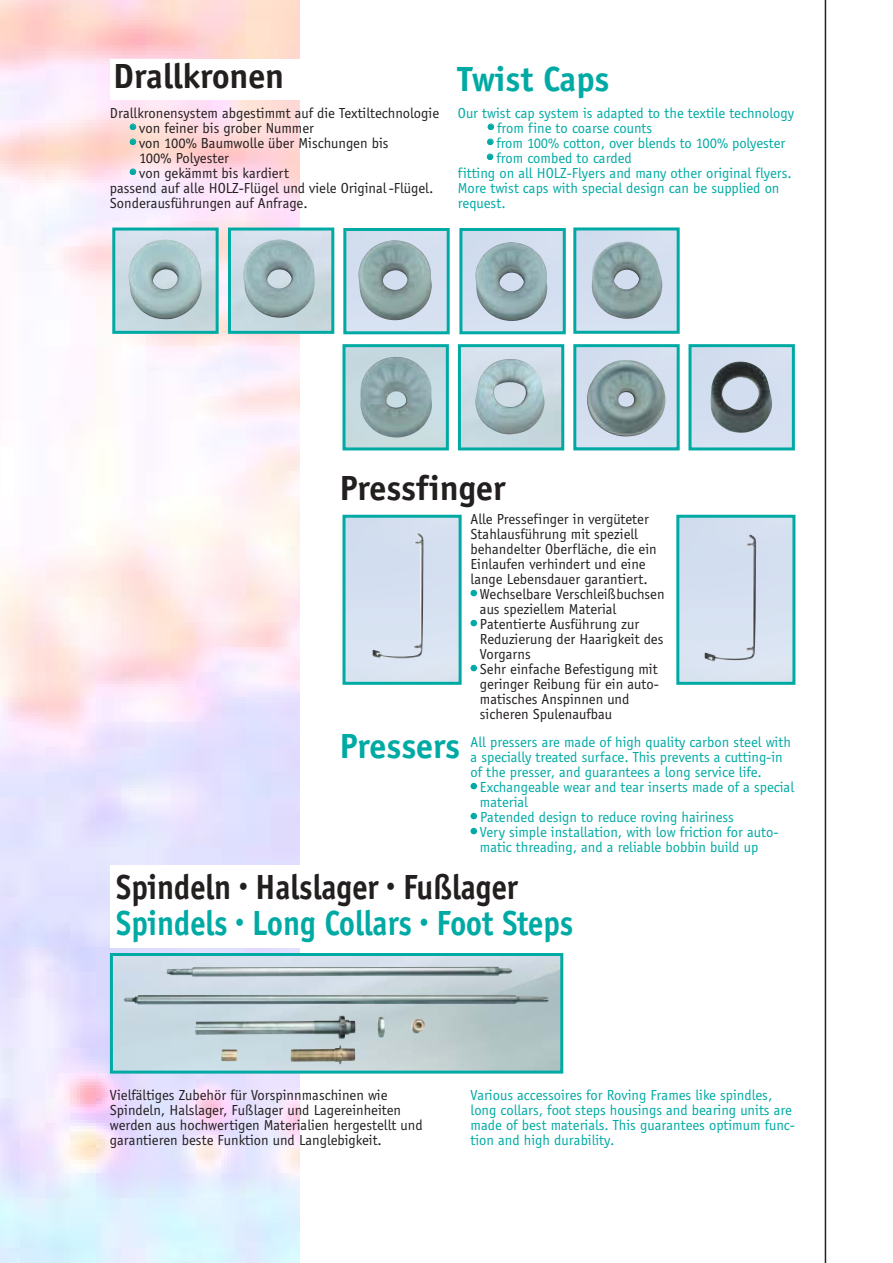
<style>
.page{position:relative;width:893px;height:1263px;background:#fff}
.page>*{position:absolute;margin:0;border:0;box-sizing:border-box;transform-origin:0 0}
.t1{font:700 36px "Officina Sans";color:#00aaa4;scale:.9 1}
.t2{font:700 36px "Officina Sans";color:#231f1f;scale:.9 1}
.t3{font:700 36px "Officina Sans";color:#231f1f}
.t4{font:700 36px "Officina Sans";color:#00aaa4}
.t5{font:36px "Officina Sans";color:#00aaa4}
.t6{font:15px/15px "Officina Sans";color:#231f1f}
.t7{font:15px/15px "Officina Sans";color:#00aaa4}
</style>
<div class="page">
<div style="left:343px;top:228px;width:106px;height:106px;border:3px solid #00aaa4"></div>
<div style="left:573px;top:227px;width:106px;height:107px;border:3px solid #00aaa4"></div>
<div style="left:228px;top:228px;width:106px;height:106px;border:3px solid #00aaa4"></div>
<div style="left:676px;top:515px;width:119px;height:170px;border:3px solid #00aaa4"></div>
<div style="left:346px;top:519px;width:111px;height:162px;background:#d7e0f1"></div>
<div style="left:342px;top:515px;width:119px;height:170px;border:3px solid #00aaa4"></div>
<hr style="left:824px;top:0;width:2px;height:1263px;background:#231f1f">
<div style="left:110px;top:953px;width:453px;height:121px;border:3px solid #00aaa4"></div>
<svg style="left:342px;top:344px;width:453px;height:107px;background:#b0d8df"></svg>
<img style="left:123px;top:967px;width:425px;height:97px">
<img style="left:372px;top:533px;width:51px;height:126px">
<img style="left:704px;top:534px;width:52px;height:128px">
<img style="left:243px;top:240px;width:71px;height:78px">
<img style="left:116px;top:232px;width:99px;height:98px">
<div style="left:112px;top:228px;width:107px;height:106px;border:3px solid #00aaa4"></div>
<img style="left:129px;top:240px;width:72px;height:79px">
<img style="left:358px;top:240px;width:73px;height:80px">
<div style="left:459px;top:228px;width:106px;height:106px;border:3px solid #00aaa4"></div>
<img style="left:475px;top:242px;width:72px;height:79px">
<img style="left:592px;top:242px;width:70px;height:77px">
<img style="left:360px;top:357px;width:72px;height:80px">
<img style="left:475px;top:359px;width:69px;height:75px">
<img style="left:587px;top:360px;width:78px;height:76px">
<img style="left:710px;top:362px;width:62px;height:71px">
<h1 class="t3" style="left:113px;top:62px;width:172px">Drallkronen</h1>
<p class="t6" style="left:110px;top:106px;width:330px">Drallkronensystem abgestimmt auf die Textiltechnologie</p>
<h1 class="t5" style="left:130px;top:113px;width:7px">·</h1>
<p class="t6" style="left:139px;top:121px;width:176px">von feiner bis grober Nummer</p>
<h1 class="t5" style="left:130px;top:128px;width:7px">·</h1>
<p class="t6" style="left:139px;top:136px;width:251px">von 100% Baumwolle über Mischungen bis<br>100% Polyester</p>
<h1 class="t5" style="left:130px;top:158px;width:7px">·</h1>
<p class="t6" style="left:110px;top:166px;width:325px;text-indent:29px">von gekämmt bis kardiert<br>passend auf alle HOLZ-Flügel und viele Original -Flügel.<br>Sonderausführungen auf Anfrage.</p>
<h1 class="t4" style="left:458px;top:65px;width:153px">Twist Caps</h1>
<p class="t7" style="left:458px;top:106px;width:337px">Our twist cap system is adapted to the textile technology</p>
<h1 class="t5" style="left:488px;top:113px;width:7px">·</h1>
<p class="t7" style="left:497px;top:121px;width:156px">from fine to coarse counts</p>
<h1 class="t5" style="left:487px;top:128px;width:7px">·</h1>
<p class="t7" style="left:496px;top:136px;width:290px">from 100% cotton, over blends to 100% polyester</p>
<h1 class="t5" style="left:487px;top:143px;width:7px">·</h1>
<p class="t7" style="left:458px;top:151px;width:335px;text-indent:38px">from combed to carded<br>fitting on all HOLZ-Flyers and many other original flyers.<br>More twist caps with special design can be supplied on request.</p>
<h1 class="t3" style="left:339px;top:474px;width:167px">Pressfinger</h1>
<h1 class="t4" style="left:339px;top:732px;width:122px">Pressers</h1>
<p class="t6" style="left:470px;top:513px;width:188px">Alle Pressefinger in vergüteter<br>Stahlausführung mit speziell behandelter Oberfläche, die ein<br>Einlaufen verhindert und eine lange Lebensdauer garantiert.</p>
<h1 class="t5" style="left:471px;top:580px;width:7px">·</h1>
<p class="t6" style="left:480px;top:588px;width:186px">Wechselbare Verschleißbuchsen aus speziellem Material</p>
<h1 class="t5" style="left:471px;top:610px;width:7px">·</h1>
<p class="t6" style="left:480px;top:618px;width:185px">Patentierte Ausführung zur<br>Reduzierung der Haarigkeit des<br>Vorgarns</p>
<h1 class="t5" style="left:471px;top:655px;width:7px">·</h1>
<p class="t6" style="left:480px;top:663px;width:180px">Sehr einfache Befestigung mit geringer Reibung für ein auto&shy;matisches Anspinnen und sicheren Spulenaufbau</p>
<p class="t7" style="left:470px;top:736px;width:322px">All pressers are made of high quality carbon steel with a specially treated surface. This prevents a cutting-in of the presser, and guarantees a long service life.</p>
<h1 class="t5" style="left:471px;top:773px;width:7px">·</h1>
<p class="t7" style="left:480px;top:781px;width:316px">Exchangeable wear and tear inserts made of a special material</p>
<h1 class="t5" style="left:471px;top:803px;width:7px">·</h1>
<p class="t7" style="left:480px;top:811px;width:255px">Patended design to reduce roving hairiness</p>
<h1 class="t5" style="left:471px;top:818px;width:7px">·</h1>
<p class="t7" style="left:480px;top:826px;width:300px">Very simple installation, with low friction for auto&shy;matic threading, and a reliable bobbin build up</p>
<h1 class="t2" style="left:116px;top:873px;width:448px">Spindeln · Halslager · Fußlager</h1>
<h1 class="t1" style="left:116px;top:909px;width:509px">Spindels · Long Collars · Foot Steps</h1>
<p class="t6" style="left:110px;top:1088px;width:314px">Vielfältiges Zubehör für Vorspinnmaschinen wie Spindeln, Halslager, Fußlager und Lagereinheiten werden aus hochwertigen Materialien hergestellt und garantieren beste Funktion und Langlebigkeit.</p>
<p class="t7" style="left:470px;top:1088px;width:326px">Various accessoires for Roving Frames like spindles, long collars, foot steps housings and bearing units are made of best materials. This guarantees optimum func&shy;tion and high durability.</p>
</div>
